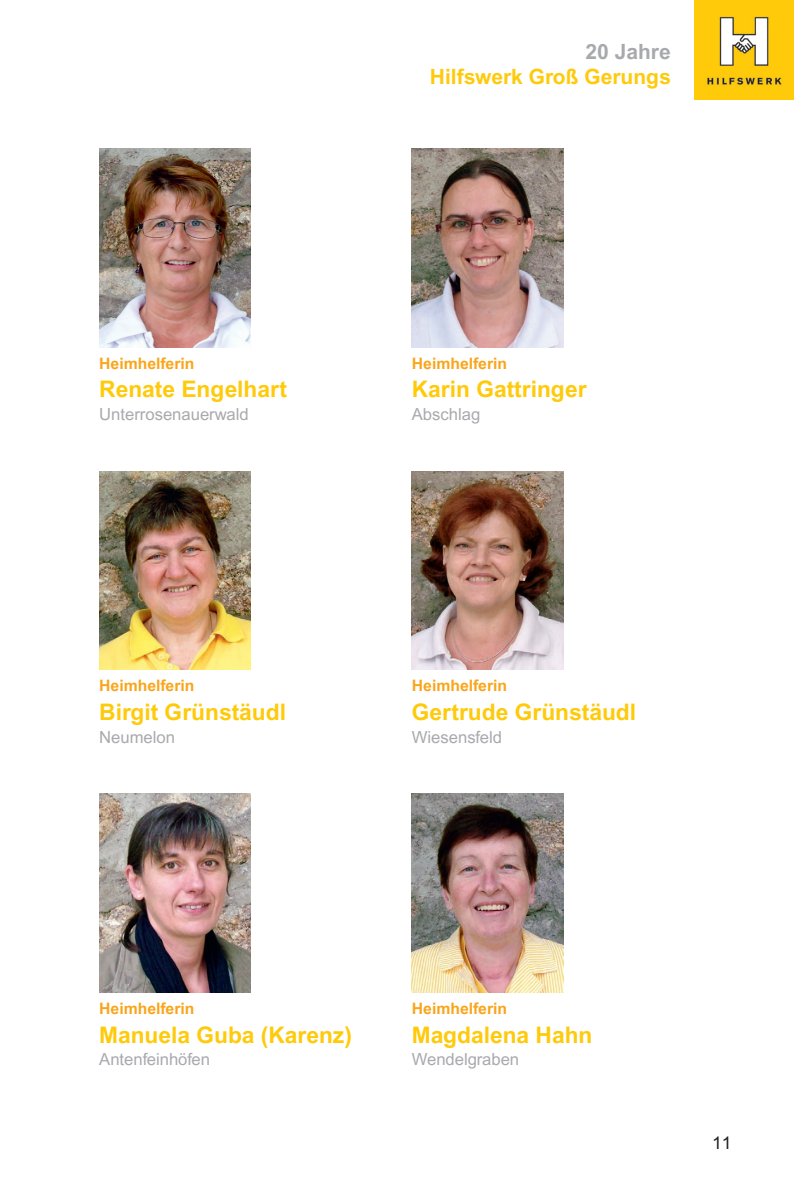
<style>
.page{position:relative;width:794px;height:1191px;background:#fff}
.page>*{position:absolute;margin:0;border:0;box-sizing:border-box;transform-origin:0 0}
.t1{font:700 22.75px "Arial";color:#feca0a}
.t2{font:700 21px "Arial";color:#feca0a}
.t3{font:700 21px "Arial";color:#a8a9ad}
.t4{font:17.5px "Arial";color:#231f20}
.t5{font:16.62px "Arial";color:#a8a9ad}
.t6{font:700 15.75px "Arial";color:#f9a51b}
</style>
<div class="page">
<img style="left:694px;top:0;width:100px;height:99px">
<img style="left:99px;top:149px;width:152px;height:198px">
<img style="left:99px;top:471px;width:152px;height:199px">
<img style="left:99px;top:794px;width:152px;height:198px">
<img style="left:412px;top:149px;width:151px;height:198px">
<img style="left:412px;top:471px;width:151px;height:199px">
<img style="left:412px;top:794px;width:151px;height:198px">
<p class="t3" style="left:585px;top:39px;width:87px">20 Jahre</p>
<p class="t2" style="left:430px;top:64px;width:242px">Hilfswerk Groß Gerungs</p>
<p class="t6" style="left:99px;top:354px;width:97px">Heimhelferin</p>
<p class="t1" style="left:99px;top:376px;width:189px">Renate Engelhart</p>
<p class="t5" style="left:99px;top:405px;width:151px">Unterrosenauerwald</p>
<p class="t6" style="left:99px;top:676px;width:97px">Heimhelferin</p>
<p class="t1" style="left:99px;top:698px;width:188px">Birgit Grünstäudl</p>
<p class="t5" style="left:99px;top:727px;width:77px">Neumelon</p>
<p class="t6" style="left:412px;top:354px;width:97px">Heimhelferin</p>
<p class="t1" style="left:412px;top:376px;width:176px">Karin Gattringer</p>
<p class="t5" style="left:412px;top:405px;width:70px">Abschlag</p>
<p class="t6" style="left:412px;top:676px;width:97px">Heimhelferin</p>
<p class="t1" style="left:412px;top:698px;width:226px">Gertrude Grünstäudl</p>
<p class="t5" style="left:412px;top:727px;width:92px">Wiesensfeld</p>
<p class="t6" style="left:99px;top:999px;width:97px">Heimhelferin</p>
<p class="t1" style="left:99px;top:1021px;width:254px">Manuela Guba (Karenz)</p>
<p class="t5" style="left:99px;top:1050px;width:112px">Antenfeinhöfen</p>
<p class="t6" style="left:412px;top:999px;width:97px">Heimhelferin</p>
<p class="t1" style="left:412px;top:1021px;width:182px">Magdalena Hahn</p>
<p class="t5" style="left:412px;top:1050px;width:109px">Wendelgraben</p>
<p class="t4" style="left:712px;top:1132px;width:21px">11</p>
</div>
